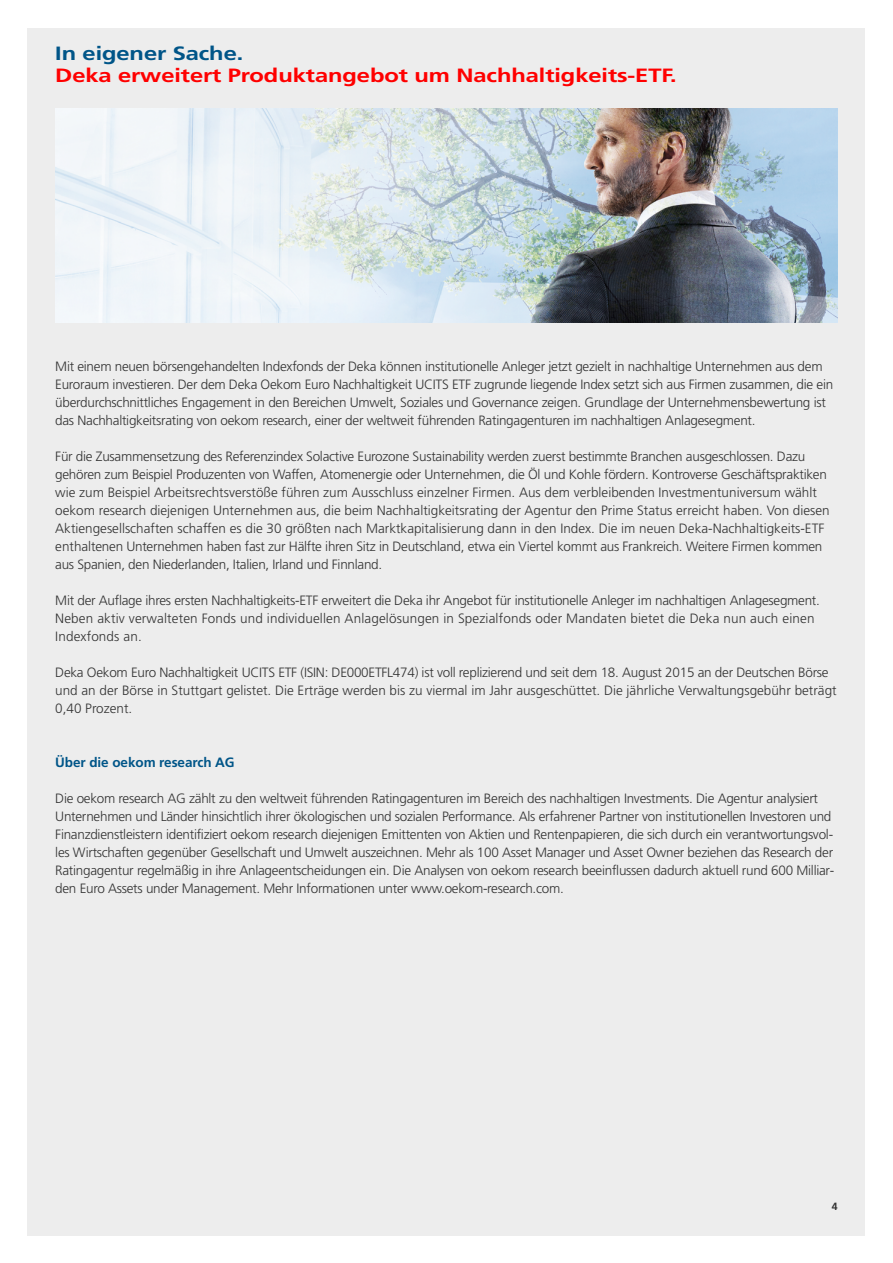
<style>
.page{position:relative;width:893px;height:1263px;background:#fff}
.page>*{position:absolute;margin:0;border:0;box-sizing:border-box;transform-origin:0 0}
.t1{font:24px "DK Frutiger OTPS Bold 80 HL";color:#f00}
.t2{font:24px "DK Frutiger OTPS Bold 80 HL";color:#058}
.t3{font:300 13.5px/18px "Deka Frutiger OTPS";letter-spacing:-.02em;color:#333}
.t4{font:300 13.5px/18px "Deka Frutiger OTPS";color:#333}
.t5{font:700 13.5px "Deka Frutiger OTPS";letter-spacing:-.005em;color:#058}
.t6{font:700 10.5px "Deka Frutiger OTPS";color:#333}
</style>
<div class="page">
<div style="left:28px;top:28px;width:837px;height:1207px;background:#ededed"></div>
<img style="left:55px;top:108px;width:783px;height:215px">
<h1 class="t2" style="left:55px;top:37px;width:189px">In eigener Sache.</h1>
<h1 class="t1" style="left:55px;top:59px;width:623px">Deka erweitert Produktangebot um Nachhaltigkeits-ETF.</h1>
<p class="t3" style="left:55px;top:358px;width:779px">Mit einem neuen börsengehandelten Indexfonds der Deka können institutionelle Anleger jetzt gezielt in nachhaltige Unternehmen aus dem Euroraum investieren. Der dem Deka Oekom Euro Nachhaltigkeit UCITS ETF zugrunde liegende Index setzt sich aus Firmen zusammen, die ein überdurchschnittliches Engagement in den Bereichen Umwelt, Soziales und Governance zeigen. Grundlage der Unternehmensbewertung ist das Nachhaltigkeitsrating von oekom research, einer der weltweit führenden Ratingagenturen im nachhaltigen Anlagesegment.</p>
<p class="t3" style="left:55px;top:448px;width:776px">Für die Zusammensetzung des Referenzindex Solactive Eurozone Sustainability werden zuerst bestimmte Branchen ausgeschlossen. Dazu gehören zum Beispiel Produzenten von Waffen, Atomenergie oder Unternehmen, die Öl und Kohle fördern. Kontroverse Geschäftspraktiken wie zum Beispiel Arbeitsrechtsverstöße führen zum Ausschluss einzelner Firmen. Aus dem verbleibenden Investmentuniversum wählt oekom research diejenigen Unternehmen aus, die beim Nachhaltigkeitsrating der Agentur den Prime Status erreicht haben. Von diesen Aktiengesellschaften schaffen es die 30 größten nach Marktkapitalisierung dann in den Index. Die im neuen Deka-Nachhaltigkeits-ETF enthaltenen Unternehmen haben fast zur Hälfte ihren Sitz in Deutschland, etwa ein Viertel kommt aus Frankreich. Weitere Firmen kommen aus Spanien, den Niederlanden, Italien, Irland und Finnland.</p>
<p class="t3" style="left:55px;top:592px;width:766px">Mit der Auflage ihres ersten Nachhaltigkeits-ETF erweitert die Deka ihr Angebot für institutionelle Anleger im nachhaltigen Anlagesegment.<br>Neben aktiv verwalteten Fonds und individuellen Anlagelösungen in Spezialfonds oder Mandaten bietet die Deka nun auch einen<br>Indexfonds an.</p>
<p class="t4" style="left:55px;top:664px;width:783px">Deka Oekom Euro Nachhaltigkeit UCITS ETF (ISIN: DE000ETFL474) ist voll replizierend und seit dem 18. August 2015 an der Deutschen Börse und an der Börse in Stuttgart gelistet. Die Erträge werden bis zu viermal im Jahr ausgeschüttet. Die jährliche Verwaltungsgebühr beträgt<br>0,40 Prozent.</p>
<p class="t5" style="left:55px;top:754px;width:181px">Über die oekom research AG</p>
<p class="t3" style="left:55px;top:790px;width:780px">Die oekom research AG zählt zu den weltweit führenden Ratingagenturen im Bereich des nachhaltigen Investments. Die Agentur analysiert Unternehmen und Länder hinsichtlich ihrer ökologischen und sozialen Performance. Als erfahrener Partner von institutionellen Investoren und Finanzdienstleistern identifiziert oekom research diejenigen Emittenten von Aktien und Rentenpapieren, die sich durch ein verantwortungsvol&shy;les Wirtschaften gegenüber Gesellschaft und Umwelt auszeichnen. Mehr als 100 Asset Manager und Asset Owner beziehen das Research der Ratingagentur regelmäßig in ihre Anlageentscheidungen ein. Die Analysen von oekom research beeinflussen dadurch aktuell rund 600 Milliar&shy;den Euro Assets under Management. Mehr Informationen unter www.oekom-research.com.</p>
<p class="t6" style="left:832px;top:1200px;width:7px">4</p>
</div>
